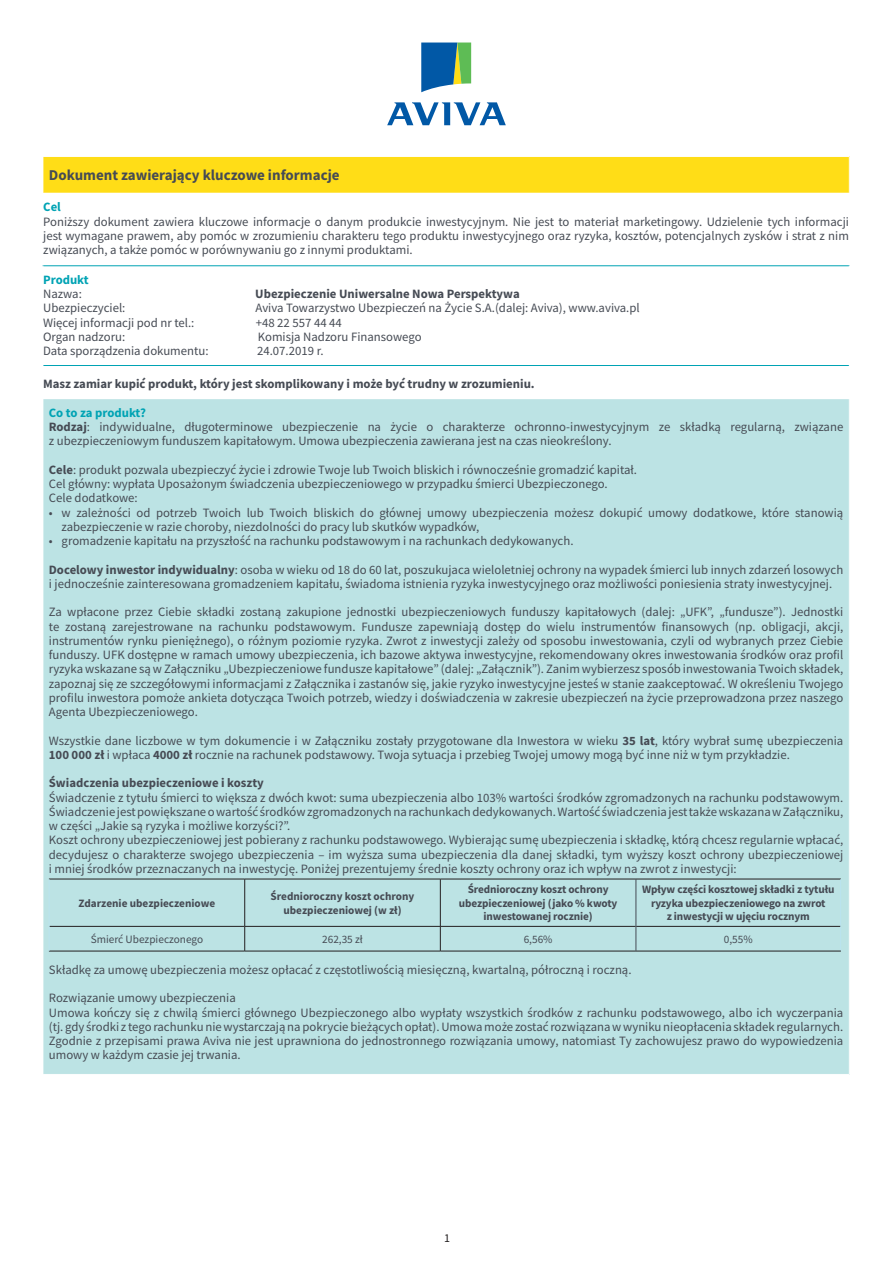
<style>
.page{position:relative;width:893px;height:1263px;background:#fff}
.page>*{position:absolute;margin:0;border:0;box-sizing:border-box;transform-origin:0 0}
.t1{font:700 15px "Source Sans Pro";color:#464b54}
.t2{font:12.75px/14.2px "Source Sans Pro";color:#464b54}
.t3{font:700 12.75px "Source Sans Pro";color:#464b54}
.t4{font:700 12.75px "Source Sans Pro";color:#00a3b4}
.t5{font:12px "Source Sans Pro";color:#231f20}
.t6{font:700 11.25px/13.5px "Source Sans Pro";letter-spacing:-.01em;color:#464b54;text-align:center}
.t7{font:11.25px "Source Sans Pro";color:#464b54}
.s1{font-weight:700;color:#00a3b4}
.s2{font-weight:700}
</style>
<div class="page">
<div style="left:43px;top:156px;width:806px;height:37px;background:#ffdd17"></div>
<div style="left:43px;top:399px;width:806px;height:675px;background:#bce3e4"></div>
<hr style="left:43px;top:265px;width:807px;height:1px;background:#00a3b4">
<hr style="left:43px;top:365px;width:806px;height:1px;background:#00a3b4">
<hr style="left:43px;top:156px;width:807px;height:1px;background:#fff">
<hr style="left:43px;top:157px;width:1px;height:36px;background:#fff">
<hr style="left:43px;top:193px;width:1px;height:73px;background:#fff">
<hr style="left:849px;top:193px;width:1px;height:73px;background:#fff">
<hr style="left:43px;top:365px;width:1px;height:33px;background:#fff">
<hr style="left:43px;top:399px;width:1px;height:675px;background:#fff">
<hr style="left:49px;top:951px;width:196px;height:1px;background:#231f20">
<hr style="left:245px;top:951px;width:195px;height:1px;background:#231f20">
<hr style="left:440px;top:951px;width:196px;height:1px;background:#231f20">
<hr style="left:636px;top:951px;width:205px;height:1px;background:#231f20">
<svg style="left:49px;top:879px;width:792px;height:72px"></svg>
<svg style="left:421px;top:43px;width:50px;height:49px;background:#438998"></svg>
<svg style="left:387px;top:102px;width:119px;height:23px"></svg>
<p class="t1" style="left:49px;top:165px;width:292px">Dokument zawierający kluczowe informacje</p>
<p class="t4" style="left:43px;top:198px;width:19px">Cel</p>
<p class="t2" style="left:43px;top:214px;width:807px;text-align:justify">Poniższy dokument zawiera kluczowe informacje o danym produkcie inwestycyjnym. Nie jest to materiał marketingowy. Udzielenie tych informacji jest wymagane prawem, aby pomóc w zrozumieniu charakteru tego produktu inwestycyjnego oraz ryzyka, kosztów, potencjalnych zysków i strat z nim związanych, a także pomóc w porównywaniu go z innymi produktami.</p>
<p class="t4" style="left:43px;top:271px;width:47px">Produkt</p>
<p class="t2" style="left:43px;top:287px;width:40px">Nazwa:</p>
<p class="t3" style="left:255px;top:285px;width:266px">Ubezpieczenie Uniwersalne Nowa Perspektywa</p>
<p class="t2" style="left:43px;top:301px;width:84px">Ubezpieczyciel:</p>
<p class="t2" style="left:256px;top:301px;width:386px">Aviva Towarzystwo Ubezpieczeń na Życie S.A.(dalej: Aviva), www.aviva.pl</p>
<p class="t2" style="left:43px;top:315px;width:153px">Więcej informacji pod nr tel.:</p>
<p class="t2" style="left:256px;top:315px;width:88px">+48 22 557 44 44</p>
<p class="t2" style="left:43px;top:329px;width:84px">Organ nadzoru:</p>
<p class="t2" style="left:258px;top:329px;width:165px">Komisja Nadzoru Finansowego</p>
<p class="t2" style="left:43px;top:344px;width:167px">Data sporządzenia dokumentu:</p>
<p class="t2" style="left:257px;top:344px;width:68px">24.07.2019 r.</p>
<p class="t3" style="left:43px;top:375px;width:493px">Masz zamiar kupić produkt, który jest skomplikowany i może być trudny w zrozumieniu.</p>
<p class="t2" style="left:49px;top:405px;width:796px"><span class="s1">Co to za produkt?<br></span><span class="s2">Rodzaj</span>: indywidualne, długoterminowe ubezpieczenie na życie o charakterze ochronno-inwestycyjnym ze składką regularną, związane z ubezpieczeniowym funduszem kapitałowym. Umowa ubezpieczenia zawierana jest na czas nieokreślony.</p>
<p class="t2" style="left:49px;top:462px;width:590px"><span class="s2">Cele</span>: produkt pozwala ubezpieczyć życie i zdrowie Twoje lub Twoich bliskich i równocześnie gromadzić kapitał.<br>Cel główny: wypłata Uposażonym świadczenia ubezpieczeniowego w przypadku śmierci Ubezpieczonego.<br>Cele dodatkowe:</p>
<p class="t2" style="left:62px;top:505px;width:783px;text-indent:-13px">• w zależności od potrzeb Twoich lub Twoich bliskich do głównej umowy ubezpieczenia możesz dokupić umowy dodatkowe, które stanowią zabezpieczenie w razie choroby, niezdolności do pracy lub skutków wypadków,</p>
<p class="t2" style="left:49px;top:534px;width:526px">• gromadzenie kapitału na przyszłość na rachunku podstawowym i na rachunkach dedykowanych.</p>
<p class="t2" style="left:49px;top:562px;width:796px"><span class="s2">Docelowy inwestor indywidualny</span>: osoba w wieku od 18 do 60 lat, poszukujaca wieloletniej ochrony na wypadek śmierci lub innych zdarzeń losowych i jednocześnie zainteresowana gromadzeniem kapitału, świadoma istnienia ryzyka inwestycyjnego oraz możliwości poniesienia straty inwestycyjnej.</p>
<p class="t2" style="left:49px;top:605px;width:796px;text-align:justify">Za wpłacone przez Ciebie składki zostaną zakupione jednostki ubezpieczeniowych funduszy kapitałowych (dalej: „UFK”, „fundusze”). Jednostki te zostaną zarejestrowane na rachunku podstawowym. Fundusze zapewniają dostęp do wielu instrumentów finansowych (np. obligacji, akcji, instrumentów rynku pieniężnego), o różnym poziomie ryzyka. Zwrot z inwestycji zależy od sposobu inwestowania, czyli od wybranych przez Ciebie funduszy. UFK dostępne w ramach umowy ubezpieczenia, ich bazowe aktywa inwestycyjne, rekomendowany okres inwestowania środków oraz profil ryzyka wskazane są w Załączniku „Ubezpieczeniowe fundusze kapitałowe” (dalej: „Załącznik”). Zanim wybierzesz sposób inwestowania Twoich składek, zapoznaj się ze szczegółowymi informacjami z Załącznika i zastanów się, jakie ryzyko inwestycyjne jesteś w stanie zaakceptować. W określeniu Twojego profilu inwestora pomoże ankieta dotycząca Twoich potrzeb, wiedzy i doświadczenia w zakresie ubezpieczeń na życie przeprowadzona przez naszego Agenta Ubezpieczeniowego.</p>
<p class="t2" style="left:49px;top:733px;width:796px">Wszystkie dane liczbowe w tym dokumencie i w Załączniku zostały przygotowane dla Inwestora w wieku <span class="s2">35 lat</span>, który wybrał sumę ubezpieczenia<br><span class="s2">100 000 zł</span> i wpłaca <span class="s2">4000 zł</span> rocznie na rachunek podstawowy. Twoja sytuacja i przebieg Twojej umowy mogą być inne niż w tym przykładzie.</p>
<p class="t3" style="left:49px;top:774px;width:217px">Świadczenia ubezpieczeniowe i koszty</p>
<p class="t2" style="left:49px;top:790px;width:796px">Świadczenie z tytułu śmierci to większa z dwóch kwot: suma ubezpieczenia albo 103% wartości środków zgromadzonych na rachunku podstawowym.<br>Świadczenie jest powiększane o wartość środków zgromadzonych na rachunkach dedykowanych. Wartość świadczenia jest także wskazana w Załączniku, w części „Jakie są ryzyka i możliwe korzyści?”.<br>Koszt ochrony ubezpieczeniowej jest pobierany z rachunku podstawowego. Wybierając sumę ubezpieczenia i składkę, którą chcesz regularnie wpłacać, decydujesz o charakterze swojego ubezpieczenia – im wyższa suma ubezpieczenia dla danej składki, tym wyższy koszt ochrony ubezpieczeniowej i mniej środków przeznaczanych na inwestycję. Poniżej prezentujemy średnie koszty ochrony oraz ich wpływ na zwrot z inwestycji:</p>
<p class="t6" style="left:79px;top:896px;width:138px">Zdarzenie ubezpieczeniowe</p>
<p class="t6" style="left:271px;top:889px;width:145px">Średnioroczny koszt ochrony ubezpieczeniowej (w zł)</p>
<p class="t6" style="left:459px;top:883px;width:160px">Średnioroczny koszt ochrony ubezpieczeniowej (jako % kwoty inwestowanej rocznie)</p>
<p class="t6" style="left:642px;top:883px;width:194px">Wpływ części kosztowej składki z tytułu ryzyka ubezpieczeniowego na zwrot<br>z inwestycji w ujęciu rocznym</p>
<p class="t7" style="left:91px;top:932px;width:114px">Śmierć Ubezpieczonego</p>
<p class="t7" style="left:322px;top:932px;width:42px">262,35 zł</p>
<p class="t7" style="left:524px;top:932px;width:30px">6,56%</p>
<p class="t7" style="left:724px;top:932px;width:30px">0,55%</p>
<p class="t2" style="left:49px;top:962px;width:584px">Składkę za umowę ubezpieczenia możesz opłacać z częstotliwością miesięczną, kwartalną, półroczną i roczną.</p>
<p class="t2" style="left:49px;top:991px;width:796px">Rozwiązanie umowy ubezpieczenia<br>Umowa kończy się z chwilą śmierci głównego Ubezpieczonego albo wypłaty wszystkich środków z rachunku podstawowego, albo ich wyczerpania (tj. gdy środki z tego rachunku nie wystarczają na pokrycie bieżących opłat). Umowa może zostać rozwiązana w wyniku nieopłacenia składek regularnych.<br>Zgodnie z przepisami prawa Aviva nie jest uprawniona do jednostronnego rozwiązania umowy, natomiast Ty zachowujesz prawo do wypowiedzenia umowy w każdym czasie jej trwania.</p>
<p class="t5" style="left:444px;top:1230px;width:7px">1</p>
</div>
